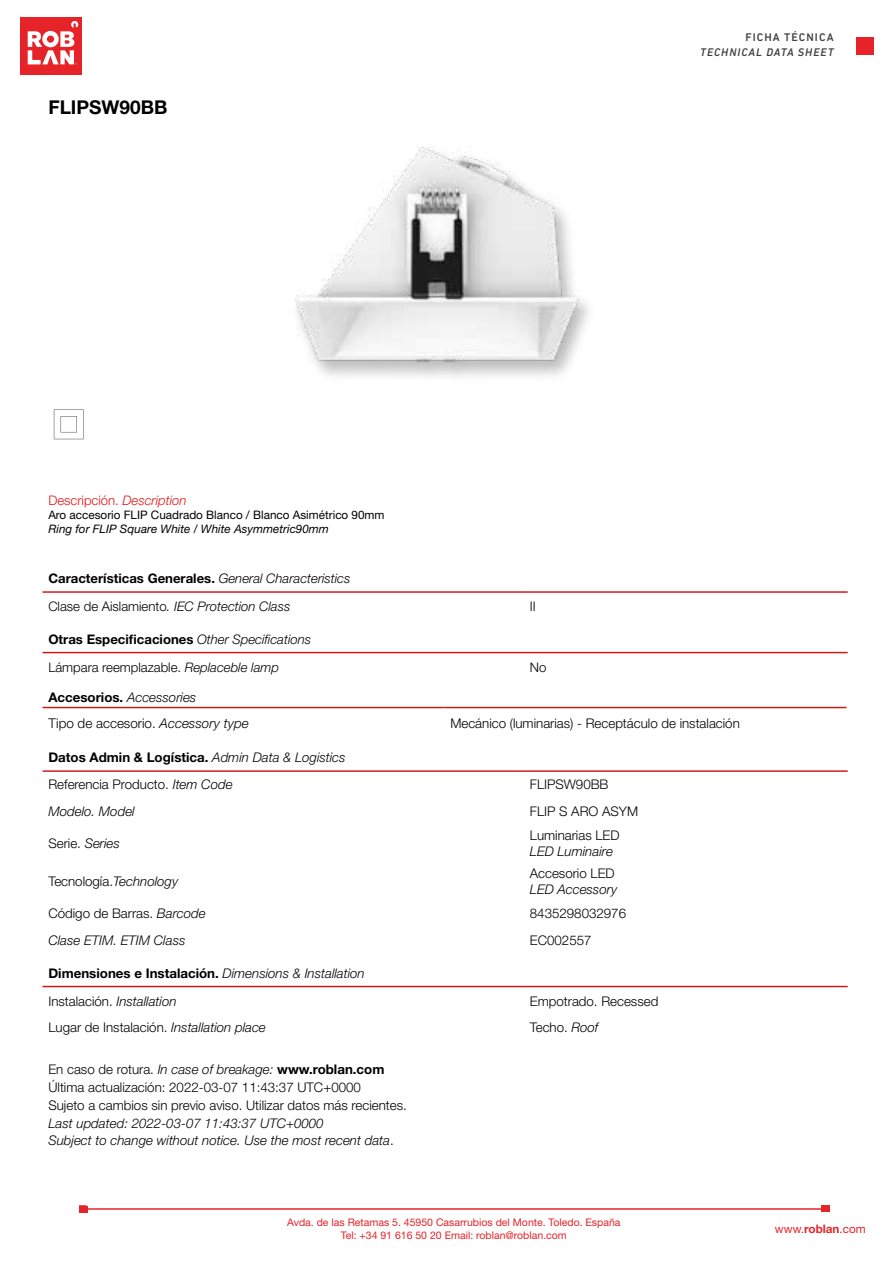
<style>
.page{position:relative;width:893px;height:1263px;background:#fff}
.page>*{position:absolute;margin:0;border:0;box-sizing:border-box;transform-origin:0 0}
.t1{font:700 19.05px "Helvetica Neue LT Std";color:#000}
.t2{font:300 13.5px "Helvetica Neue LT Std";color:#000}
.t3{font:300 13.35px/17.7px "Helvetica Neue LT Std";color:#000}
.t4{font:italic 300 13.35px/27px "Helvetica Neue LT Std";color:#000}
.t5{font:700 13.35px "Helvetica Neue LT Std";color:#000}
.t6{font:italic 300 13.2px/27.8px "Helvetica Neue LT Std";color:#000}
.t7{font:300 13.2px "Helvetica Neue LT Std";color:#e41518}
.t8{font:300 13.2px "Helvetica Neue LT Std";color:#000}
.t9{font:11.7px "Helvetica Neue LT Std";color:#000}
.t10{font:italic 11.7px "Helvetica Neue LT Std";color:#000}
.t11{font:11.7px "Helvetica Neue LT Std";color:#e52329}
.t12{font:italic 500 11.25px "DIN Next LT Pro";letter-spacing:.085em;color:#403f3e}
.t13{font:500 11.25px "DIN Next LT Pro";letter-spacing:.095em;color:#403f3e}
.t14{font:10.5px/12.6px "Helvetica Neue LT Std";color:#e52329;text-align:center}
.s1{font-style:italic}
.s2{font-weight:700;font-style:normal}
.s3{font-style:normal}
.s4{font-weight:300;font-style:italic}
.s5{font-weight:700}
</style>
<div class="page">
<div style="left:20px;top:18px;width:62px;height:57px;background:#e52329"></div>
<svg style="left:28px;top:21px;width:50px;height:44px"></svg>
<div style="left:856px;top:37px;width:18px;height:18px;background:#e52329"></div>
<hr style="left:86px;top:1208px;width:739px;height:2px;background:#e52329">
<div style="left:79px;top:1205px;width:8px;height:8px;border:2px solid #e52329"></div>
<div style="left:79px;top:1206px;width:9px;height:6px;background:#e5252a"></div>
<div style="left:821px;top:1205px;width:8px;height:7px;background:#e5252a"></div>
<div style="left:290px;top:144px;width:306px;height:240px;background:#000;opacity:.26"></div>
<img style="left:290px;top:144px;width:299px;height:229px">
<svg style="left:54px;top:409px;width:30px;height:30px"></svg>
<hr style="left:43px;top:591px;width:481px;height:2px;background:#cd1719">
<hr style="left:524px;top:591px;width:324px;height:2px;background:#cd1719">
<hr style="left:43px;top:652px;width:481px;height:1px;background:#cd1719">
<hr style="left:524px;top:652px;width:324px;height:1px;background:#cd1719">
<hr style="left:43px;top:707px;width:401px;height:1px;background:#cd1719">
<hr style="left:444px;top:707px;width:402px;height:1px;background:#cd1719">
<hr style="left:43px;top:770px;width:481px;height:2px;background:#cd1719">
<hr style="left:524px;top:770px;width:324px;height:2px;background:#cd1719">
<hr style="left:43px;top:986px;width:481px;height:1px;background:#cd1719">
<hr style="left:524px;top:986px;width:324px;height:1px;background:#cd1719">
<h1 class="t1" style="left:48px;top:95px;width:121px">FLIPSW90BB</h1>
<p class="t7" style="left:48px;top:492px;width:140px">Descripción. <span class="s1">Description</span></p>
<p class="t9" style="left:48px;top:508px;width:338px">Aro accesorio FLIP Cuadrado Blanco / Blanco Asimétrico 90mm</p>
<p class="t10" style="left:48px;top:522px;width:282px">Ring for FLIP Square White / White Asymmetric90mm</p>
<p class="t6" style="left:48px;top:564px;width:304px"><span class="s2">Características Generales.</span> General Characteristics<br><span class="s3">Clase de Aislamiento</span>. IEC Protection Class</p>
<p class="t6" style="left:48px;top:625px;width:264px"><span class="s2">Otras Especificaciones</span> Other Specifications<br><span class="s3">Lámpara reemplazable.</span> Replaceble lamp</p>
<p class="t8" style="left:530px;top:598px;width:7px">II</p>
<p class="t8" style="left:530px;top:659px;width:18px">No</p>
<p class="t13" style="left:745px;top:31px;width:90px">FICHA TÉCNICA</p>
<p class="t12" style="left:700px;top:46px;width:135px">TECHNICAL DATA SHEET</p>
<p class="t5" style="left:48px;top:689px;width:149px">Accesorios. <span class="s4">Accessories</span></p>
<p class="t2" style="left:48px;top:715px;width:202px">Tipo de accesorio. <span class="s1">Accessory type</span></p>
<p class="t3" style="left:450px;top:714px;width:291px">Mecánico (luminarias) - Receptáculo de instalación</p>
<p class="t4" style="left:48px;top:744px;width:299px"><span class="s2">Datos Admin &amp; Logística.</span> Admin Data &amp; Logistics<br><span class="s3">Referencia Producto.</span> Item Code</p>
<p class="t3" style="left:530px;top:775px;width:80px">FLIPSW90BB</p>
<p class="t4" style="left:48px;top:798px;width:88px">Modelo. Model</p>
<p class="t3" style="left:530px;top:802px;width:110px">FLIP S ARO ASYM</p>
<p class="t3" style="left:48px;top:834px;width:73px">Serie. <span class="s1">Series</span></p>
<p class="t3" style="left:530px;top:827px;width:91px">Luminarias LED</p>
<p class="t4" style="left:530px;top:838px;width:85px">LED Luminaire</p>
<p class="t3" style="left:48px;top:872px;width:131px">Tecnología.<span class="s1">Technology</span></p>
<p class="t3" style="left:530px;top:864px;width:86px">Accesorio LED</p>
<p class="t4" style="left:530px;top:875px;width:89px">LED Accessory</p>
<p class="t3" style="left:48px;top:904px;width:159px">Código de Barras. <span class="s1">Barcode</span></p>
<p class="t3" style="left:530px;top:904px;width:98px">8435298032976</p>
<p class="t4" style="left:48px;top:926px;width:139px">Clase ETIM. ETIM Class</p>
<p class="t3" style="left:530px;top:931px;width:63px">EC002557</p>
<p class="t4" style="left:48px;top:959px;width:318px;line-height:27.8px"><span class="s2">Dimensiones e Instalación.</span> Dimensions &amp; Installation<br><span class="s3">Instalación.</span> Installation</p>
<p class="t3" style="left:530px;top:992px;width:130px">Empotrado. Recessed</p>
<p class="t3" style="left:48px;top:1018px;width:219px">Lugar de Instalación. <span class="s1">Installation place</span></p>
<p class="t3" style="left:530px;top:1018px;width:70px">Techo. <span class="s1">Roof</span></p>
<p class="t3" style="left:48px;top:1060px;width:360px">En caso de rotura. <span class="s1">In case of breakage:</span> <span class="s5">www.roblan.com<br></span>Última actualización: 2022-03-07 11:43:37 UTC+0000<br>Sujeto a cambios sin previo aviso. Utilizar datos más recientes.</p>
<p class="t4" style="left:48px;top:1114px;width:347px;line-height:17.7px">Last updated: 2022-03-07 11:43:37 UTC+0000<br>Subject to change without notice. Use the most recent data<span class="s3">.</span></p>
<p class="t14" style="left:287px;top:1216px;width:335px">Avda. de las Retamas 5. 45950 Casarrubios del Monte. Toledo. España<br>Tel: +34 91 616 50 20 Email: roblan@roblan.com</p>
<p class="t11" style="left:775px;top:1221px;width:92px">www.<span class="s5">roblan</span>.com</p>
</div>
